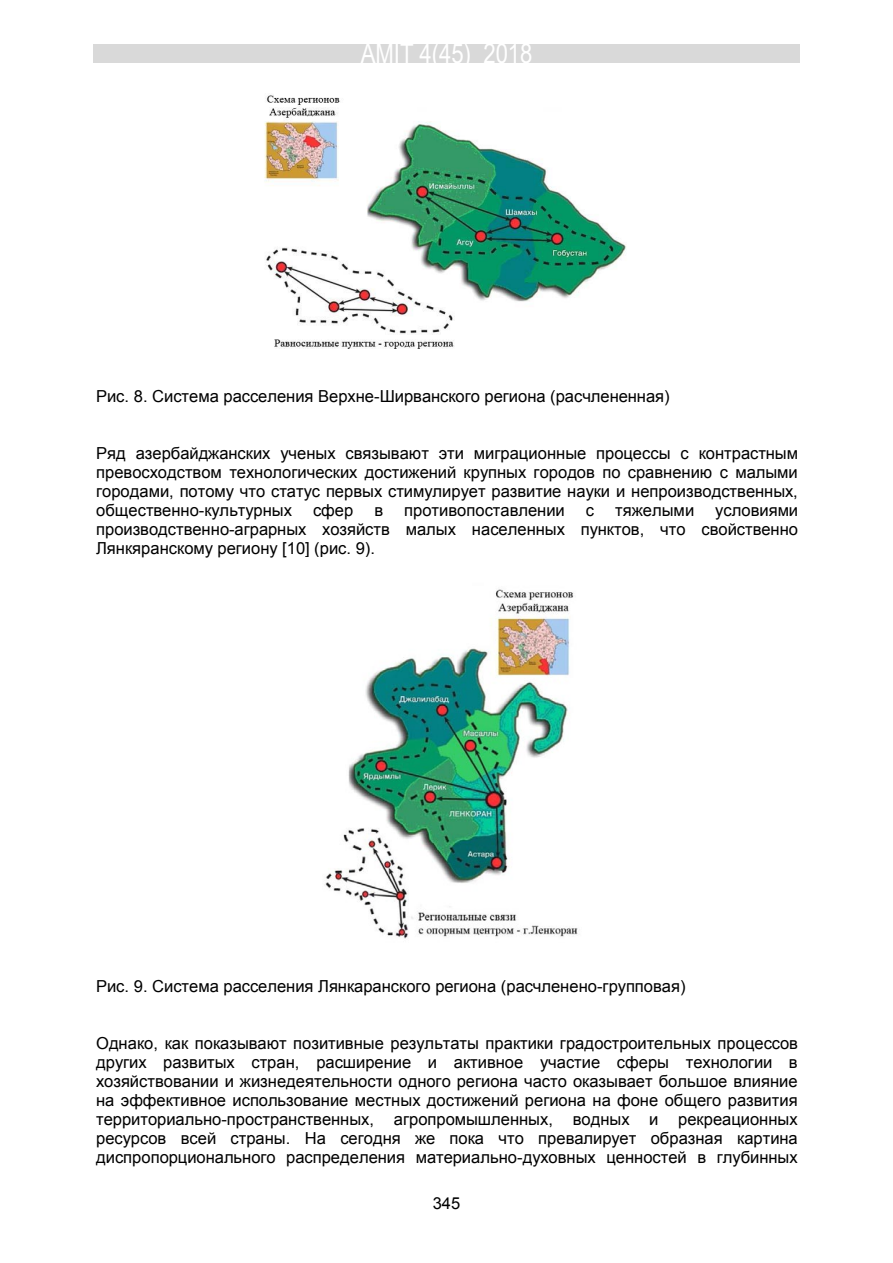
<style>
.page{position:relative;width:893px;height:1263px;background:#fff}
.page>*{position:absolute;margin:0;border:0;box-sizing:border-box;transform-origin:0 0}
.t1{font:27px "Arial Narrow";color:#fff}
.t2{font:16.5px/18.9px "Arial";color:#000;text-align:justify}
.t3{font:16.5px "Arial";color:#000}
.s1{font-style:inherit}
</style>
<div class="page">
<div style="left:93px;top:44px;width:707px;height:19px;background:#d9d9d9"></div>
<img style="left:264px;top:95px;width:363px;height:254px">
<img style="left:324px;top:589px;width:254px;height:350px">
<h1 class="t1" style="left:361px;top:34px;width:173px">AMIT 4(45) 2018</h1>
<p class="t2" style="left:96px;top:387px;width:575px">Рис. 8. Система расселения Верхне<span class="s1">-</span>Ширванского региона (расчлененная)</p>
<p class="t2" style="left:96px;top:444px;width:703px">Ряд азербайджанских ученых связывают эти миграционные процессы с контрастным превосходством технологических достижений крупных городов по сравнению с малыми городами, потому что статус первых стимулирует развитие науки и непроизводственных, общественно<span class="s1">-</span>культурных</p>
<p class="t2" style="left:313px;top:501px;width:42px">сфер</p>
<p class="t2" style="left:374px;top:501px;width:10px">в</p>
<p class="t2" style="left:404px;top:501px;width:162px">противопоставлении</p>
<p class="t2" style="left:586px;top:501px;width:10px">с</p>
<p class="t2" style="left:615px;top:501px;width:81px">тяжелыми</p>
<p class="t2" style="left:96px;top:501px;width:703px;text-indent:619px">условиями производственно<span class="s1">-</span>аграрных хозяйств малых населенных пунктов, что свойственно Лянкяранскому региону [10] (рис. <span class="s1">9).</span></p>
<p class="t2" style="left:96px;top:977px;width:591px">Рис. 9. Система расселения Лянкаранского региона (расчленено<span class="s1">-</span>групповая)</p>
<p class="t2" style="left:96px;top:1034px;width:703px">Однако, как показывают позитивные результаты практики градостроительных процессов других развитых стран, расширение и активное участие сферы технологии в хозяйствовании и жизнедеятельности одного региона часто оказывает большое влияние на эффективное использование местных достижений региона на фоне общего развития территориально<span class="s1">-</span>пространственных, агропромышленных, водных и рекреационных ресурсов всей страны. На сегодня же пока что превалирует образная картина диспропорционального распределения материально<span class="s1">-</span>духовных ценностей в глубинных</p>
<p class="t3" style="left:433px;top:1192px;width:29px">345</p>
</div>
